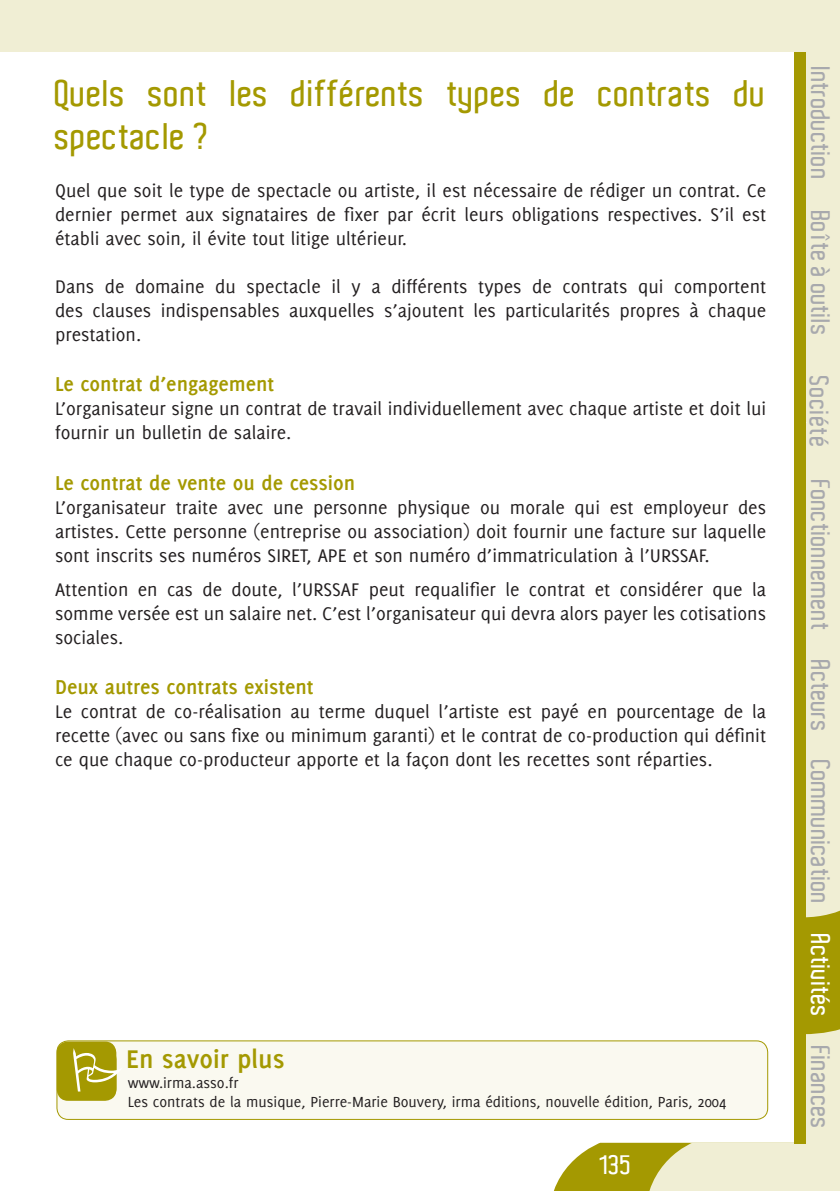
<style>
.page{position:relative;width:840px;height:1191px;background:#fff}
.page>*{position:absolute;margin:0;border:0;box-sizing:border-box;transform-origin:0 0}
.t1{font:600 36px/43.2px "Aldo";letter-spacing:.01em;color:#a49901}
.t2{font:700 28px "Delicious";color:#a49901}
.t3{font:600 26px "Aldo";color:#a8a9ad}
.t4{font:600 26px "Aldo";color:#fff}
.t5{font:700 22px "Delicious";color:#a49901}
.t6{font:20px/24px "Delicious";color:#231f20;text-align:justify}
.t7{font:16px/19.2px "Delicious";color:#231f20}
</style>
<div class="page">
<div style="left:0;top:0;width:839px;height:52px;background:#f0eed4"></div>
<svg style="left:548px;top:52px;width:291px;height:1139px"></svg>
<div style="left:794px;top:52px;width:11px;height:1091px;background:#a49901"></div>
<div style="left:57px;top:1041px;width:710px;height:78px;background:#faf9f0;border-radius:11px"></div>
<div style="left:57px;top:1040px;width:710px;height:79px;border:1px solid #a49901;border-radius:11px"></div>
<div style="left:57px;top:1041px;width:59px;height:59px;background:#a49901;border-radius:11px"></div>
<svg style="left:73px;top:1048px;width:48px;height:43px"></svg>
<h1 class="t1" style="left:55px;top:71px;width:712px">Quels sont les différents types de contrats du spectacle ?</h1>
<p class="t6" style="left:55px;top:178px;width:712px">Quel que soit le type de spectacle ou artiste, il est nécessaire de rédiger un contrat. Ce dernier permet aux signataires de fixer par écrit leurs obligations respectives. S’il est établi avec soin, il évite tout litige ultérieur.</p>
<p class="t6" style="left:55px;top:274px;width:712px">Dans de domaine du spectacle il y a différents types de contrats qui comportent des clauses indispensables auxquelles s’ajoutent les particularités propres à chaque prestation.</p>
<p class="t5" style="left:55px;top:371px;width:221px">Le contrat d’engagement</p>
<p class="t6" style="left:55px;top:396px;width:712px">L’organisateur signe un contrat de travail individuellement avec chaque artiste et doit lui fournir un bulletin de salaire.</p>
<p class="t5" style="left:55px;top:470px;width:301px">Le contrat de vente ou de cession</p>
<p class="t6" style="left:55px;top:495px;width:712px">L’organisateur traite avec une personne physique ou morale qui est employeur des artistes. Cette personne (entreprise ou association) doit fournir une facture sur laquelle sont inscrits ses numéros SIRET, APE et son numéro d’immatriculation à l’URSSAF.</p>
<p class="t6" style="left:55px;top:577px;width:712px">Attention en cas de doute, l’URSSAF peut requalifier le contrat et considérer que la somme versée est un salaire net. C’est l’organisateur qui devra alors payer les cotisations sociales.</p>
<p class="t5" style="left:55px;top:674px;width:260px">Deux autres contrats existent</p>
<p class="t6" style="left:55px;top:699px;width:712px">Le contrat de co-réalisation au terme duquel l’artiste est payé en pourcentage de la recette (avec ou sans fixe ou minimum garanti) et le contrat de co-production qui définit ce que chaque co-producteur apporte et la façon dont les recettes sont réparties.</p>
<h2 class="t2" style="left:126px;top:1042px;width:160px">En savoir plus</h2>
<p class="t7" style="left:128px;top:1073px;width:599px">www.irma.asso.fr<br>Les contrats de la musique, Pierre-Marie Bouvery, irma éditions, nouvelle édition, Paris, 2004</p>
<h3 class="t4" style="left:599px;top:1150px;width:33px">135</h3>
<h3 class="t3" style="left:834px;top:67px;width:114px;rotate:90deg">Introduction</h3>
<h3 class="t3" style="left:834px;top:211px;width:127px;rotate:90deg">Boîte à outils</h3>
<h3 class="t3" style="left:833px;top:376px;width:73px;rotate:90deg">Société</h3>
<h3 class="t3" style="left:834px;top:480px;width:152px;rotate:90deg">Fonctionnement</h3>
<h3 class="t3" style="left:834px;top:660px;width:73px;rotate:90deg">Acteurs</h3>
<h3 class="t3" style="left:834px;top:760px;width:146px;rotate:90deg">Communication</h3>
<h3 class="t4" style="left:834px;top:934px;width:84px;rotate:90deg">Activités</h3>
<h3 class="t3" style="left:834px;top:1046px;width:84px;rotate:90deg">Finances</h3>
</div>
